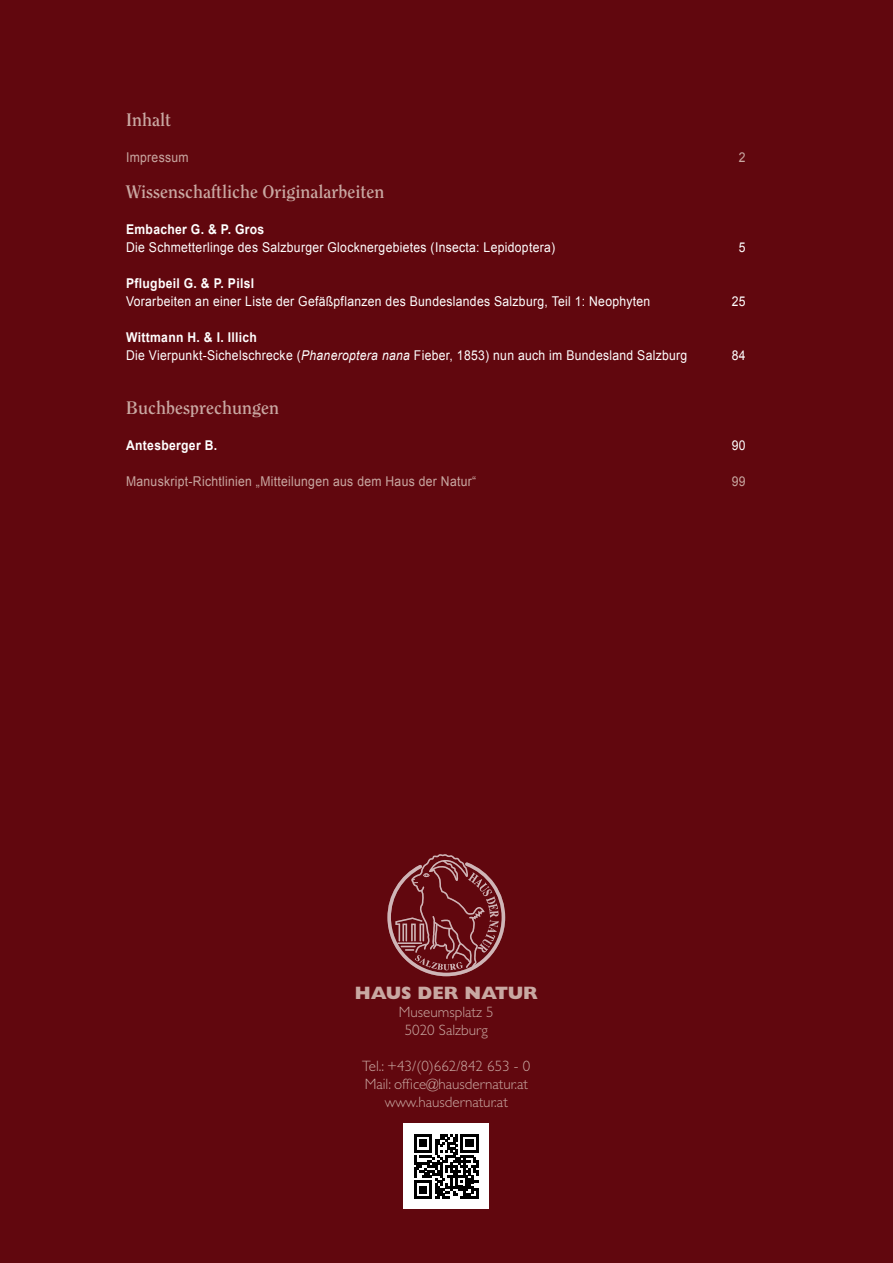
<style>
.page{position:relative;width:893px;height:1263px;background:#61070e}
.page>*{position:absolute;margin:0;border:0;box-sizing:border-box;transform-origin:0 0}
.t1{font:700 18px "Clearface Std";color:#c9a8a2}
.t2{font:800 18px "Gill Sans Std";color:#c9a8a2}
.t3{font:300 15px/18px "Gill Sans Std";color:#c9a8a2;text-align:center}
.t4{font:13.5px/18px "Arial";letter-spacing:.025em;color:#fff;scale:.9 1}
.t5{font:13.5px "Arial";letter-spacing:.025em;color:#c9a8a2;scale:.9 1}
.t6{font:700 13.5px "Arial";letter-spacing:.025em;color:#fff;scale:.9 1}
.s1{font-weight:700}
.s2{font-style:italic}
</style>
<div class="page">
<svg style="left:387px;top:854px;width:118px;height:122px"></svg>
<div style="left:404px;top:1124px;width:85px;height:85px;background:#fff"></div>
<svg style="left:414px;top:1134px;width:64px;height:65px"></svg>
<h1 class="t1" style="left:126px;top:109px;width:46px">Inhalt</h1>
<p class="t5" style="left:126px;top:148px;width:71px">Impressum</p>
<p class="t5" style="left:739px;top:148px;width:9px">2</p>
<h1 class="t1" style="left:126px;top:181px;width:260px">Wissenschaftliche Originalarbeiten</h1>
<p class="t6" style="left:126px;top:220px;width:155px">Embacher G. &amp; P. Gros</p>
<p class="t4" style="left:126px;top:238px;width:478px">Die Schmetterlinge des Salzburger Glocknergebietes (Insecta: Lepidoptera)</p>
<p class="t4" style="left:739px;top:238px;width:9px">5</p>
<p class="t6" style="left:126px;top:274px;width:144px">Pflugbeil G. &amp; P. Pilsl</p>
<p class="t4" style="left:126px;top:292px;width:584px">Vorarbeiten an einer Liste der Gefäßpflanzen des Bundeslandes Salzburg, Teil 1: Neophyten</p>
<p class="t4" style="left:732px;top:292px;width:17px">25</p>
<p class="t4" style="left:126px;top:328px;width:625px"><span class="s1">Wittmann H. &amp; I. Illich<br></span>Die Vierpunkt-Sichelschrecke (<span class="s2">Phaneroptera nana</span> Fieber, 1853) nun auch im Bundesland Salzburg</p>
<p class="t4" style="left:732px;top:346px;width:17px">84</p>
<h1 class="t1" style="left:126px;top:397px;width:155px">Buchbesprechungen</h1>
<p class="t6" style="left:126px;top:436px;width:103px">Antesberger B.</p>
<p class="t4" style="left:732px;top:436px;width:17px">90</p>
<p class="t5" style="left:126px;top:472px;width:391px">Manuskript-Richtlinien „Mitteilungen aus dem Haus der Natur“</p>
<p class="t5" style="left:732px;top:472px;width:17px">99</p>
<h1 class="t2" style="left:355px;top:983px;width:184px">HAUS DER NATUR</h1>
<p class="t3" style="left:399px;top:1003px;width:96px">Museumsplatz 5<br>5020 Salzburg</p>
<p class="t3" style="left:362px;top:1057px;width:169px">Tel.: +43/(0)662/842 653 - 0<br>Mail: office@hausdernatur.at www.hausdernatur.at</p>
</div>
